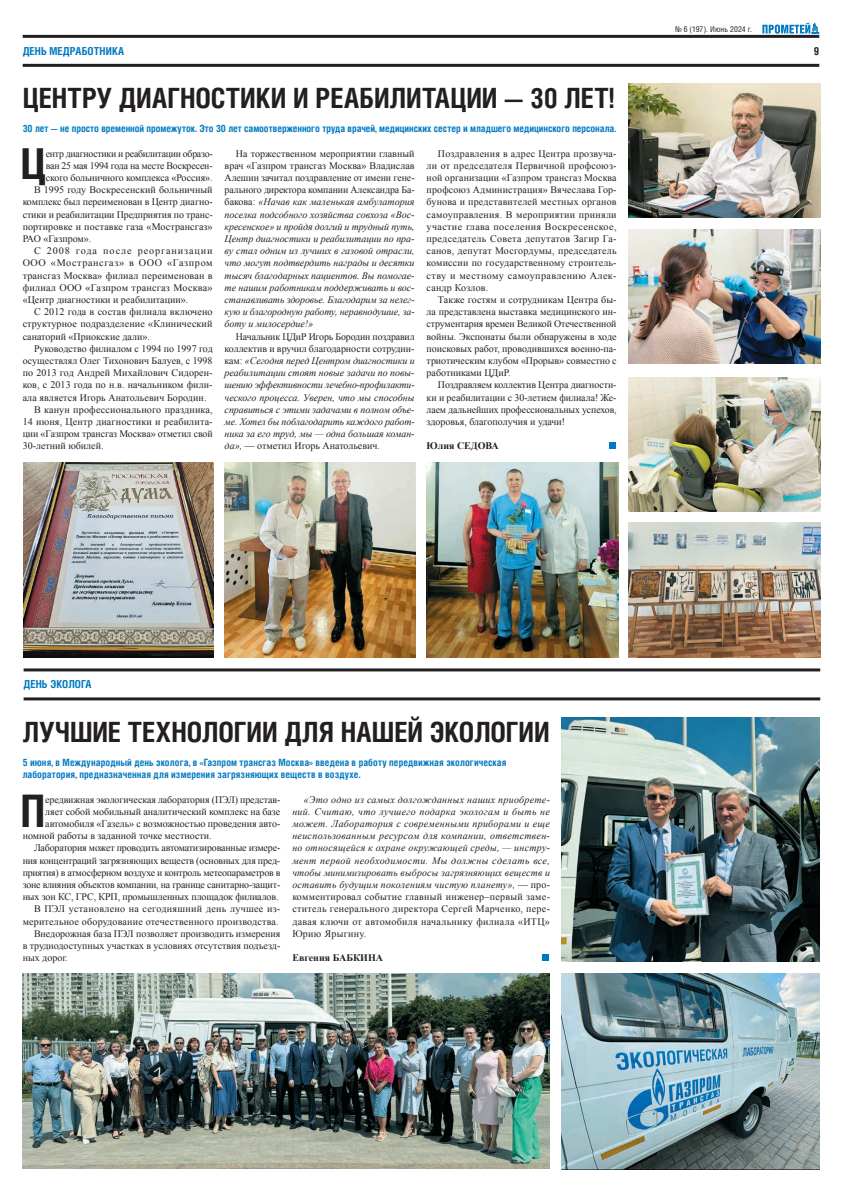
<style>
.page{position:relative;width:842px;height:1191px;background:#fff}
.page>*{position:absolute;margin:0;border:0;box-sizing:border-box;transform-origin:0 0}
.t1{font:700 44.8px "Helios Cond";color:#231f20}
.t2{font:700 42.6px "Helios Cond";color:#231f20;scale:1.05 1}
.t3{font:700 27.9px "Helios Cond";color:#231f20}
.t4{font:700 11px "Helios Cond";letter-spacing:.005em;color:#0079c2}
.t5{font:700 11px "Helios Cond";color:#231f20}
.t6{font:10px/12.2px "Times New Roman";color:#231f20;text-align:justify}
.t7{font:italic 10px/12.2px "Times New Roman";color:#231f20;text-align:justify}
.t8{font:700 10px/12.2px "Helios Cond";letter-spacing:.01em;color:#0079c2}
.t9{font:10px "Times New Roman";letter-spacing:-.02em;color:#231f20}
.t10{font:10px "Times New Roman";letter-spacing:.02em;color:#231f20}
.t11{font:10px "Times New Roman";letter-spacing:.03em;color:#231f20}
.t12{font:10px "Times New Roman";letter-spacing:-.025em;color:#231f20}
.t13{font:10px "Times New Roman";letter-spacing:.06em;color:#231f20}
.t14{font:10px "Times New Roman";letter-spacing:.085em;color:#231f20}
.t15{font:700 10px "Times New Roman";color:#231f20}
.t16{font:8px "Helios Cond";letter-spacing:.02em;color:#231f20}
.s1{font-style:normal}
</style>
<div class="page">
<svg style="left:762px;top:23px;width:57px;height:11px"></svg>
<hr style="left:23px;top:35px;width:796px;height:3px;background:#231f20">
<hr style="left:23px;top:64px;width:796px;height:3px;background:#231f20">
<div style="left:609px;top:442px;width:7px;height:7px;background:#0079c2"></div>
<img style="left:628px;top:83px;width:192px;height:134px">
<img style="left:628px;top:230px;width:192px;height:134px">
<img style="left:628px;top:377px;width:192px;height:134px">
<img style="left:24px;top:462px;width:189px;height:195px">
<img style="left:225px;top:462px;width:190px;height:195px">
<img style="left:426px;top:462px;width:192px;height:195px">
<img style="left:628px;top:523px;width:192px;height:134px">
<hr style="left:24px;top:668px;width:796px;height:3px;background:#231f20">
<hr style="left:24px;top:697px;width:796px;height:3px;background:#231f20">
<div style="left:542px;top:954px;width:7px;height:7px;background:#0079c2"></div>
<img style="left:23px;top:973px;width:527px;height:195px">
<img style="left:561px;top:973px;width:258px;height:196px">
<img style="left:561px;top:717px;width:258px;height:244px">
<p class="t16" style="left:675px;top:24px;width:78px">№ 6 (197). Июнь 2024 г.</p>
<p class="t4" style="left:23px;top:44px;width:103px">ДЕНЬ МЕДРАБОТНИКА</p>
<p class="t5" style="left:814px;top:44px;width:7px">9</p>
<h3 class="t3" style="left:23px;top:81px;width:593px">ЦЕНТРУ ДИАГНОСТИКИ И РЕАБИЛИТАЦИИ — 30 ЛЕТ!</h3>
<p class="t8" style="left:23px;top:122px;width:595px">30 лет — не просто временной промежуток. Это 30 лет самоотверженного труда врачей, медицинских сестер и младшего медицинского персонала.</p>
<h2 class="t2" style="left:20px;top:138px;width:26px">Ц</h2>
<p class="t12" style="left:46px;top:147px;width:168px">ентр диагностики и реабилитации образо-</p>
<p class="t9" style="left:46px;top:159px;width:168px">ван 25 мая 1994 года на месте Воскресен-</p>
<p class="t6" style="left:46px;top:171px;width:168px">ского больничного комплекса «Россия».</p>
<p class="t6" style="left:34px;top:184px;width:180px">В 1995 году Воскресенский больничный</p>
<p class="t6" style="left:23px;top:196px;width:191px">комплекс был переименован в Центр диагно-</p>
<p class="t6" style="left:23px;top:208px;width:191px">стики и реабилитации Предприятия по транс-</p>
<p class="t6" style="left:23px;top:220px;width:191px">портировке и поставке газа «Мострансгаз»</p>
<p class="t6" style="left:23px;top:232px;width:70px">РАО «Газпром».</p>
<p class="t14" style="left:34px;top:244px;width:180px">С 2008 года после реорганизации</p>
<p class="t13" style="left:23px;top:256px;width:191px">ООО «Мострансгаз» в ООО «Газпром</p>
<p class="t6" style="left:23px;top:269px;width:191px">трансгаз Москва» филиал переименован в</p>
<p class="t10" style="left:23px;top:281px;width:191px">филиал ООО «Газпром трансгаз Москва»</p>
<p class="t6" style="left:23px;top:293px;width:167px">«Центр диагностики и реабилитации».</p>
<p class="t6" style="left:34px;top:305px;width:180px">С 2012 года в состав филиала включено</p>
<p class="t6" style="left:23px;top:318px;width:191px">структурное подразделение «Клинический</p>
<p class="t6" style="left:23px;top:330px;width:129px">санаторий «Приокские дали».</p>
<p class="t6" style="left:34px;top:342px;width:180px">Руководство филиалом с 1994 по 1997 год</p>
<p class="t6" style="left:23px;top:354px;width:191px">осуществлял Олег Тихонович Балуев, с 1998</p>
<p class="t6" style="left:23px;top:366px;width:191px">по 2013 год Андрей Михайлович Сидорен-</p>
<p class="t6" style="left:23px;top:379px;width:191px">ков, с 2013 года по н.в. начальником фили-</p>
<p class="t6" style="left:23px;top:391px;width:185px">ала является Игорь Анатольевич Бородин.</p>
<p class="t6" style="left:34px;top:403px;width:180px">В канун профессионального праздника,</p>
<p class="t6" style="left:23px;top:415px;width:191px">14 июня, Центр диагностики и реабилита-</p>
<p class="t6" style="left:23px;top:427px;width:191px">ции «Газпром трансгаз Москва» отметил свой</p>
<p class="t6" style="left:23px;top:439px;width:82px">30-летний юбилей.</p>
<p class="t7" style="left:225px;top:147px;width:191px;text-indent:11px"><span class="s1">На торжественном мероприятии главный врач «Газпром трансгаз Москва» Владислав Алешин зачитал поздравление от имени гене&shy;рального директора компании Александра Ба&shy;бакова:</span> «Начав как маленькая амбулатория поселка подсобного хозяйства совхоза «Вос&shy;кресенское» и пройдя долгий и трудный путь, Центр диагностики и реабилитации по пра&shy;ву стал одним из лучших в газовой отрасли, что могут подтвердить награды и десятки тысяч благодарных пациентов. Вы помогае&shy;те нашим работникам поддерживать и вос&shy;станавливать здоровье. Благодарим за нелег&shy;кую и благородную работу, неравнодушие, за&shy;боту и милосердие!»</p>
<p class="t7" style="left:225px;top:330px;width:191px;text-indent:11px"><span class="s1">Начальник ЦДиР Игорь Бородин поздравил коллектив и вручил благодарности сотрудни&shy;кам:</span> «Сегодня перед Центром диагностики и реабилитации стоят новые задачи по повы&shy;шению эффективности лечебно-профилакти&shy;ческого процесса. Уверен, что мы способны справиться с этими задачами в полном объе&shy;ме. Хотел бы поблагодарить каждого работ&shy;ника за его труд, мы — одна большая коман&shy;да», <span class="s1">— отметил Игорь Анатольевич.</span></p>
<p class="t6" style="left:427px;top:147px;width:192px;text-indent:11px">Поздравления в адрес Центра прозвуча&shy;ли от председателя Первичной профсоюз&shy;ной организации «Газпром трансгаз Москва профсоюз Администрация» Вячеслава Гор&shy;бунова и представителей местных органов самоуправления. В мероприятии приняли участие глава поселения Воскресенское, председатель Совета депутатов Загир Га&shy;санов, депутат Мосгордумы, председатель комиссии по государственному строитель&shy;ству и местному самоуправлению Алек&shy;сандр Козлов.</p>
<p class="t6" style="left:427px;top:293px;width:192px;text-indent:11px">Также гостям и сотрудникам Центра бы&shy;ла представлена выставка медицинского ин&shy;струментария времен Великой Отечественной войны. Экспонаты были обнаружены в ходе поисковых работ, проводившихся военно-па&shy;триотическим клубом «Прорыв» совместно с работниками ЦДиР.</p>
<p class="t6" style="left:427px;top:379px;width:192px;text-indent:11px">Поздравляем коллектив Центра диагности&shy;ки и реабилитации с 30-летием филиала! Же&shy;лаем дальнейших профессиональных успехов, здоровья, благополучия и удачи!</p>
<p class="t15" style="left:427px;top:439px;width:74px">Юлия СЕДОВА</p>
<p class="t4" style="left:24px;top:678px;width:69px">ДЕНЬ ЭКОЛОГА</p>
<h3 class="t3" style="left:23px;top:715px;width:528px">ЛУЧШИЕ ТЕХНОЛОГИИ ДЛЯ НАШЕЙ ЭКОЛОГИИ</h3>
<p class="t8" style="left:23px;top:756px;width:485px">5 июня, в Международный день эколога, в «Газпром трансгаз Москва» введена в работу передвижная экологическая лаборатория, предназначенная для измерения загрязняющих веществ в воздухе.</p>
<h1 class="t1" style="left:20px;top:784px;width:26px">П</h1>
<p class="t6" style="left:45px;top:793px;width:236px">ередвижная экологическая лаборатория (ПЭЛ) представ-</p>
<p class="t6" style="left:45px;top:805px;width:236px">ляет собой мобильный аналитический комплекс на базе</p>
<p class="t6" style="left:45px;top:817px;width:236px">автомобиля «Газель» с возможностью проведения авто-</p>
<p class="t6" style="left:23px;top:829px;width:191px">номной работы в заданной точке местности.</p>
<p class="t6" style="left:34px;top:842px;width:248px">Лаборатория может проводить автоматизированные измере-</p>
<p class="t6" style="left:23px;top:854px;width:259px">ния концентраций загрязняющих веществ (основных для пред-</p>
<p class="t9" style="left:23px;top:865px;width:259px">приятия) в атмосферном воздухе и контроль метеопараметров в</p>
<p class="t6" style="left:23px;top:878px;width:259px">зоне влияния объектов компании, на границе санитарно-защит-</p>
<p class="t6" style="left:23px;top:890px;width:257px">ных зон КС, ГРС, КРП, промышленных площадок филиалов.</p>
<p class="t11" style="left:34px;top:902px;width:248px">В ПЭЛ установлено на сегодняшний день лучшее из-</p>
<p class="t10" style="left:23px;top:914px;width:257px">мерительное оборудование отечественного производства.</p>
<p class="t6" style="left:34px;top:927px;width:248px">Внедорожная база ПЭЛ позволяет производить измерения</p>
<p class="t6" style="left:23px;top:939px;width:259px">в труднодоступных участках в условиях отсутствия подъезд-</p>
<p class="t6" style="left:23px;top:951px;width:47px">ных дорог.</p>
<p class="t7" style="left:292px;top:793px;width:259px;text-indent:11px">«Это одно из самых долгожданных наших приобрете&shy;ний. Считаю, что лучшего подарка экологам и быть не может. Лаборатория с современными приборами и еще неиспользованным ресурсом для компании, ответствен&shy;но относящейся к охране окружающей среды, — инстру&shy;мент первой необходимости. Мы должны сделать все, чтобы минимизировать выбросы загрязняющих веществ и оставить будущим поколениям чистую планету», <span class="s1">— про&shy;комментировал событие главный инженер–первый заме&shy;ститель генерального директора Сергей Марченко, пере&shy;давая ключи от автомобиля начальнику филиала «ИТЦ» Юрию Ярыгину.</span></p>
<p class="t15" style="left:292px;top:951px;width:92px">Евгения БАБКИНА</p>
</div>
